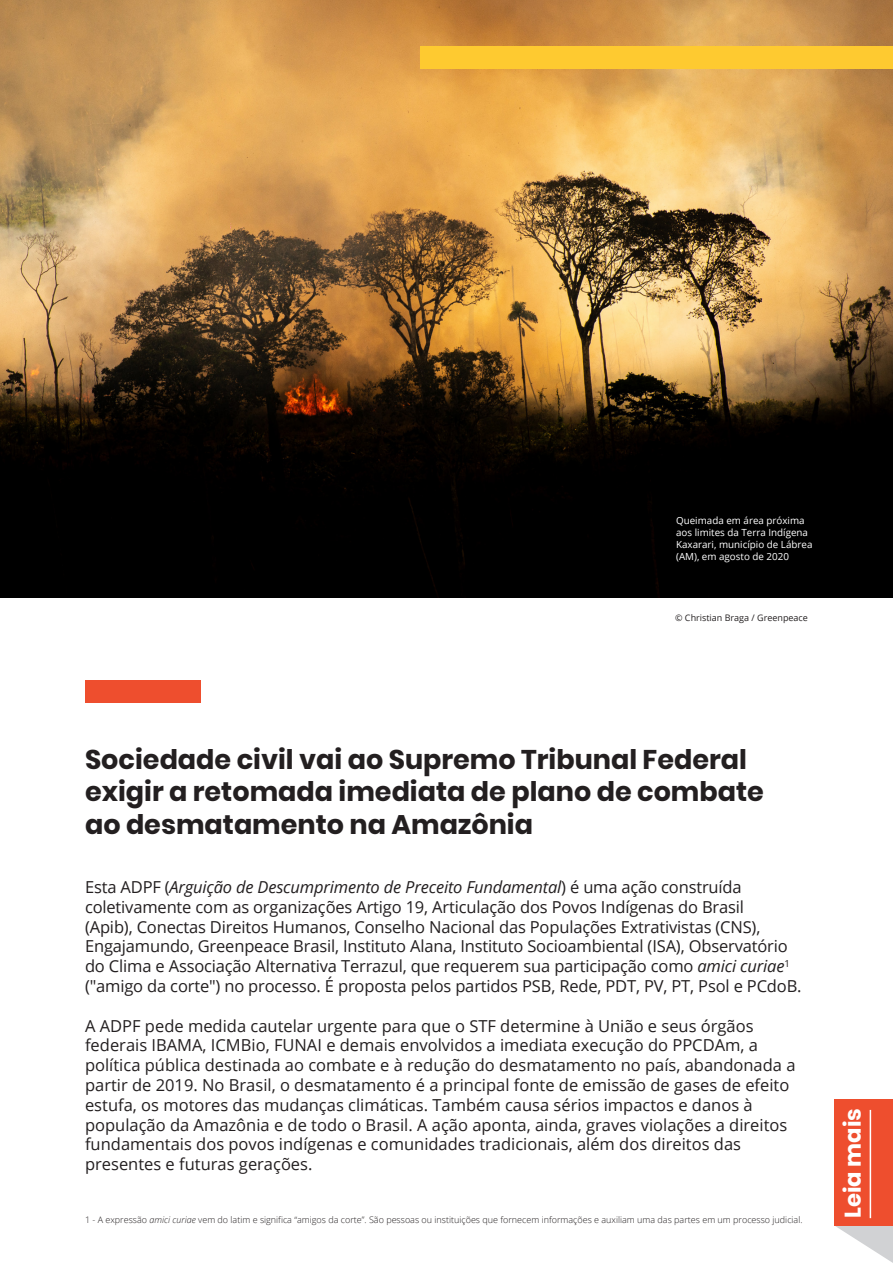
<style>
.page{position:relative;width:893px;height:1263px;background:#fff}
.page>*{position:absolute;margin:0;border:0;box-sizing:border-box;transform-origin:0 0}
.t1{font:700 27px/32.4px "Poppins";color:#231f20}
.t2{font:700 22.65px "Poppins";color:#fff}
.t3{font:16.5px/19.8px "Open Sans";color:#231f20}
.t4{font:9.75px/11.7px "Open Sans";color:#fff}
.t5{font:300 9px "Open Sans";color:#231f20}
.t6{font:9px "Open Sans";color:#231f20}
.s1{font-style:italic}
</style>
<div class="page">
<svg style="left:834px;top:1225px;width:59px;height:38px"></svg>
<div style="left:85px;top:680px;width:115px;height:23px;background:#ee4e2e"></div>
<img style="left:0;top:0;width:893px;height:598px">
<div style="left:421px;top:46px;width:472px;height:23px;background:#feca30"></div>
<div style="left:834px;top:1099px;width:59px;height:126px;background:#ee4e2e"></div>
<hr style="left:870px;top:1110px;width:1px;height:108px;background:#fff">
<p class="t4" style="left:676px;top:515px;width:138px">Queimada em área próxima aos limites da Terra Indígena<br>Kaxarari, município de Lábrea (AM), em agosto de 2020</p>
<p class="t6" style="left:675px;top:612px;width:134px">© Christian Braga / Greenpeace</p>
<p class="t1" style="left:85px;top:743px;width:680px">Sociedade civil vai ao Supremo Tribunal Federal exigir a retomada imediata de plano de combate</p>
<p class="t1" style="left:85px;top:808px;width:449px">ao desmatamento na Amazônia</p>
<p class="t3" style="left:85px;top:877px;width:718px">Esta ADPF (<span class="s1">Arguição de Descumprimento de Preceito Fundamental</span>) é uma ação construída coletivamente com as organizações Artigo 19, Articulação dos Povos Indígenas do Brasil<br>(Apib), Conectas Direitos Humanos, Conselho Nacional das Populações Extrativistas (CNS), Engajamundo, Greenpeace Brasil, Instituto Alana, Instituto Socioambiental (ISA), Observatório do Clima e Associação Alternativa Terrazul, que requerem sua participação como <span class="s1">amici curiae</span><sup>1 </sup>("amigo da corte") no processo. É proposta pelos partidos PSB, Rede, PDT, PV, PT, Psol e PCdoB.</p>
<p class="t3" style="left:85px;top:1015px;width:712px">A ADPF pede medida cautelar urgente para que o STF determine à União e seus órgãos federais IBAMA, ICMBio, FUNAI e demais envolvidos a imediata execução do PPCDAm, a política pública destinada ao combate e à redução do desmatamento no país, abandonada a partir de 2019. No Brasil, o desmatamento é a principal fonte de emissão de gases de efeito estufa, os motores das mudanças climáticas. Também causa sérios impactos e danos à população da Amazônia e de todo o Brasil. A ação aponta, ainda, graves violações a direitos fundamentais dos povos indígenas e comunidades tradicionais, além dos direitos das presentes e futuras gerações.</p>
<p class="t5" style="left:85px;top:1214px;width:719px">1 - A expressão <span class="s1">amici curiae</span> vem do latim e significa “amigos da corte”. São pessoas ou instituições que fornecem informações e auxiliam uma das partes em um processo judicial.</p>
<p class="t2" style="left:840px;top:1218px;width:111px;rotate:-90deg">Leia mais</p>
</div>
